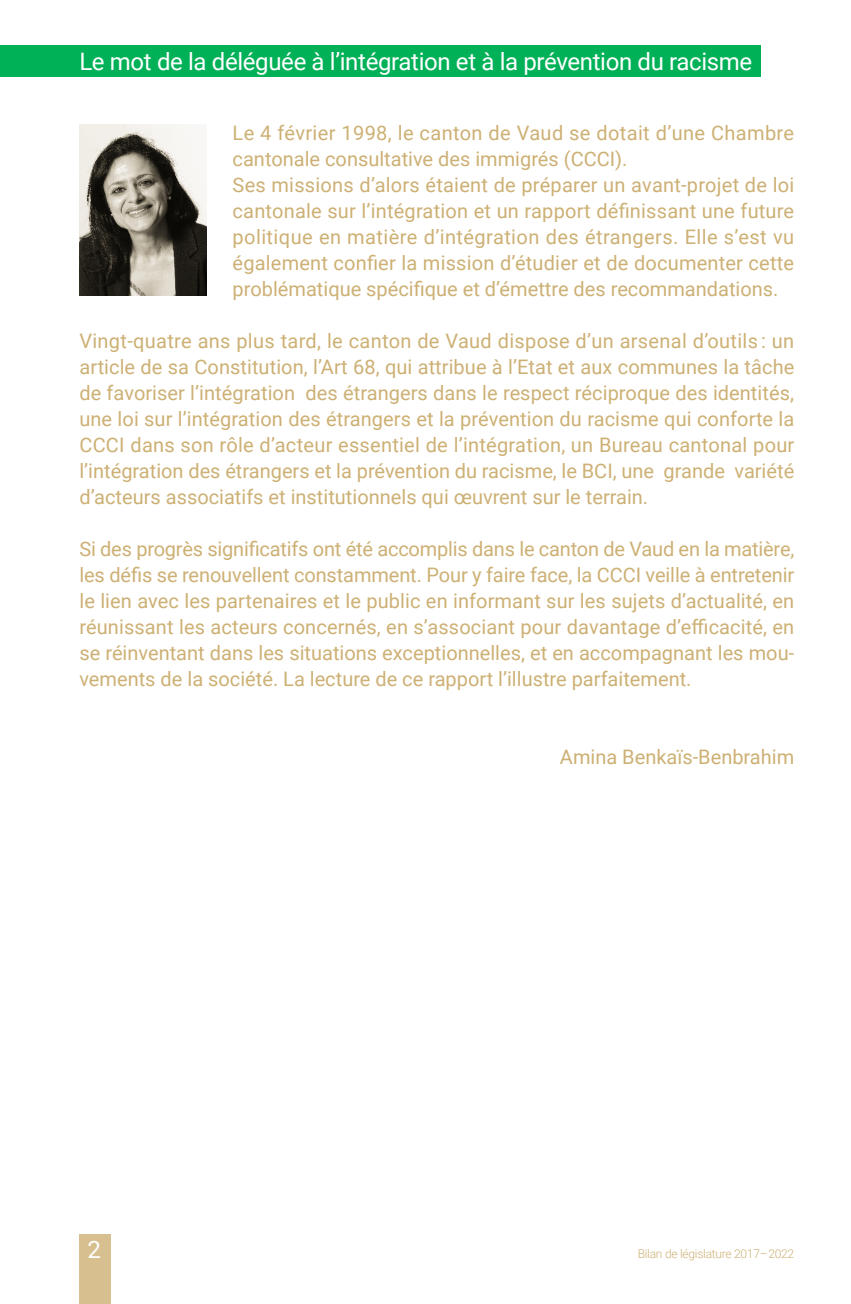
<style>
.page{position:relative;width:851px;height:1304px;background:#fff}
.page>*{position:absolute;margin:0;border:0;box-sizing:border-box;transform-origin:0 0}
.t1{font:24px "Roboto";letter-spacing:-.015em;color:#fff}
.t2{font:20px/26px "Roboto";letter-spacing:.01em;color:#cdb074;text-align:justify}
.t3{font:300 12px "Roboto";letter-spacing:-.02em;color:#cdb074}
</style>
<div class="page">
<div style="left:79px;top:1235px;width:32px;height:69px;background:#d7bf8f"></div>
<div style="left:0;top:45px;width:760px;height:32px;background:#00b158"></div>
<img style="left:79px;top:125px;width:127px;height:171px">
<p class="t1" style="left:79px;top:45px;width:674px">Le mot de la déléguée à l’intégration et à la prévention du racisme</p>
<p class="t2" style="left:232px;top:119px;width:563px;text-align:left">Le 4 février 1998, le canton de Vaud se dotait d’une Chambre cantonale consultative des immigrés (CCCI).<br>Ses missions d’alors étaient de préparer un avant-projet de loi cantonale sur l’intégration et un rapport définissant une future politique en matière d’intégration des étrangers. Elle s’est vu également confier la mission d’étudier et de documenter cette problématique spécifique et d’émettre des recommandations.</p>
<p class="t2" style="left:79px;top:327px;width:716px">Vingt-quatre ans plus tard, le canton de Vaud dispose d’un arsenal d’outils : un article de sa Constitution, l’Art 68, qui attribue à l’Etat et aux communes la tâche de favoriser l’intégration des étrangers dans le respect réciproque des identités, une loi sur l’intégration des étrangers et la prévention du racisme qui conforte la CCCI dans son rôle d’acteur essentiel de l’intégration, un Bureau cantonal pour l’intégration des étrangers et la prévention du racisme, le BCI, une grande variété d’acteurs associatifs et institutionnels qui œuvrent sur le terrain.</p>
<p class="t2" style="left:79px;top:535px;width:716px">Si des progrès significatifs ont été accomplis dans le canton de Vaud en la matière, les défis se renouvellent constamment. Pour y faire face, la CCCI veille à entretenir le lien avec les partenaires et le public en informant sur les sujets d’actualité, en réunissant les acteurs concernés, en s’associant pour davantage d’efficacité, en se réinventant dans les situations exceptionnelles, et en accompagnant les mou&shy;vements de la société. La lecture de ce rapport l’illustre parfaitement.</p>
<p class="t2" style="left:560px;top:743px;width:236px">Amina Benkaïs-Benbrahim</p>
<p class="t1" style="left:87px;top:1233px;width:15px">2</p>
<p class="t3" style="left:637px;top:1246px;width:158px">Bilan de législature 2017–2022</p>
</div>
